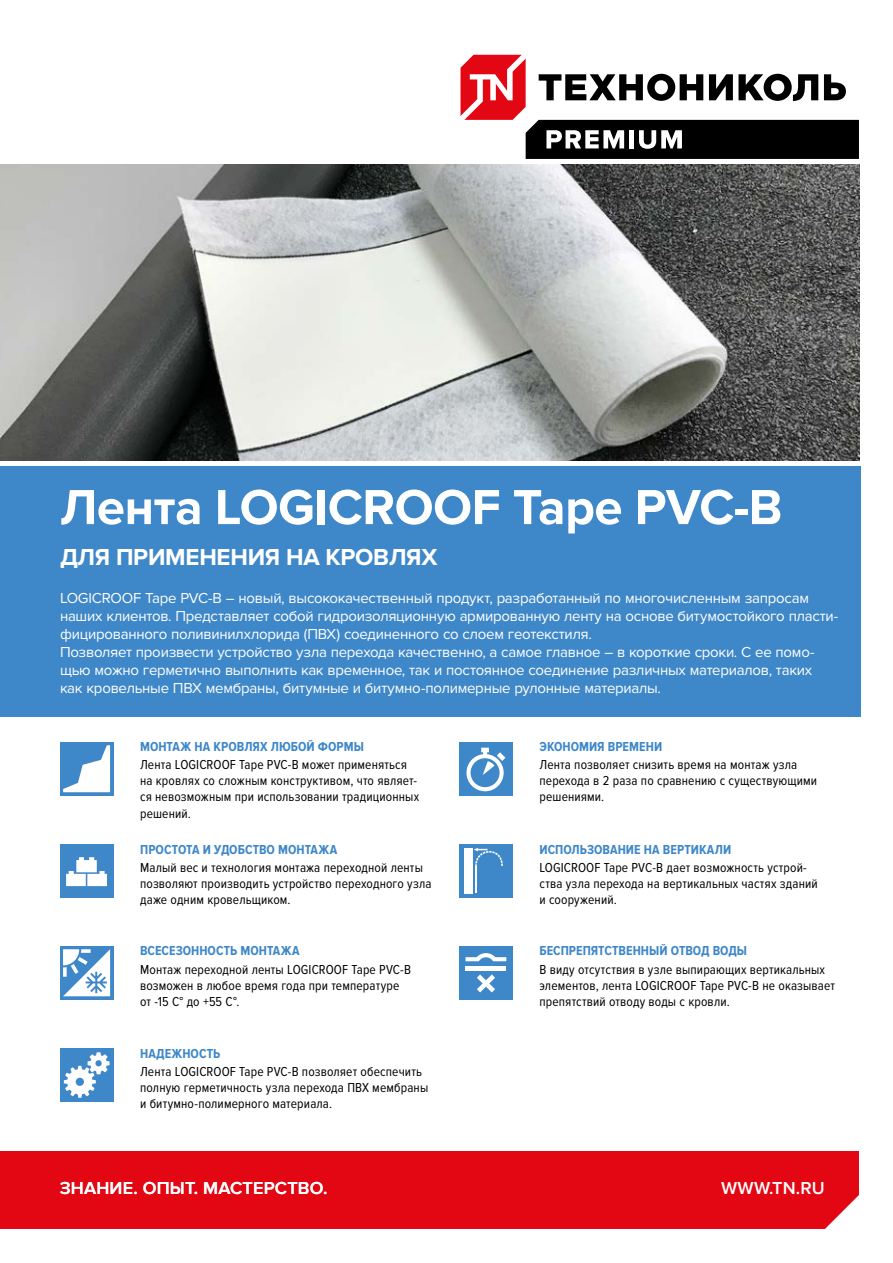
<style>
.page{position:relative;width:893px;height:1263px;background:#fff}
.page>*{position:absolute;margin:0;border:0;box-sizing:border-box;transform-origin:0 0}
.t1{font:700 51px "Proxima Nova";letter-spacing:-.01em;color:#fff}
.t2{font:700 24px "Proxima Nova";letter-spacing:-.01em;color:#fff}
.t3{font:600 18px "Proxima Nova";letter-spacing:.01em;color:#fff}
.t4{font:15px/18px "Proxima Nova";letter-spacing:-.015em;color:#fff}
.t5{font:13.5px/16.2px "Proxima Nova Cond";letter-spacing:.01em;color:#000}
.t6{font:700 13.5px "Proxima Nova Cond";color:#3e87c8}
</style>
<div class="page">
<div style="left:0;top:1151px;width:859px;height:78px;background:#e30613"></div>
<div style="left:0;top:466px;width:860px;height:250px;background:#3e87c8"></div>
<svg style="left:60px;top:742px;width:53px;height:53px"></svg>
<svg style="left:63px;top:745px;width:47px;height:47px"></svg>
<div style="left:60px;top:844px;width:53px;height:53px;background:#3e87c8"></div>
<svg style="left:66px;top:857px;width:41px;height:29px"></svg>
<div style="left:459px;top:844px;width:54px;height:53px;background:#3e87c8"></div>
<div style="left:464px;top:848px;width:8px;height:45px;background:#fff"></div>
<hr style="left:475px;top:867px;width:2px;height:26px;background:#fff">
<svg style="left:474px;top:848px;width:29px;height:19px"></svg>
<svg style="left:60px;top:946px;width:53px;height:53px"></svg>
<svg style="left:63px;top:949px;width:47px;height:47px"></svg>
<div style="left:459px;top:946px;width:54px;height:53px;background:#3e87c8"></div>
<hr style="left:466px;top:967px;width:40px;height:4px;background:#fff">
<svg style="left:466px;top:953px;width:40px;height:8px"></svg>
<svg style="left:477px;top:974px;width:18px;height:18px"></svg>
<div style="left:60px;top:1048px;width:53px;height:53px;background:#3e87c8"></div>
<svg style="left:64px;top:1052px;width:46px;height:46px"></svg>
<div style="left:459px;top:742px;width:54px;height:53px;background:#3e87c8"></div>
<svg style="left:466px;top:748px;width:39px;height:43px"></svg>
<svg style="left:460px;top:55px;width:399px;height:104px"></svg>
<img style="left:0;top:164px;width:859px;height:296px">
<h1 class="t1" style="left:60px;top:478px;width:724px">Лента LOGICROOF Tape PVC-B</h1>
<h2 class="t2" style="left:60px;top:543px;width:379px">ДЛЯ ПРИМЕНЕНИЯ НА КРОВЛЯХ</h2>
<p class="t4" style="left:60px;top:590px;width:780px">LOGICROOF Tape PVC-B – новый, высококачественный продукт, разработанный по многочисленным запросам наших клиентов. Представляет собой гидроизоляционную армированную ленту на основе битумостойкого пласти&shy;фицированного поливинилхлорида (ПВХ) соединенного со слоем геотекстиля.<br>Позволяет произвести устройство узла перехода качественно, а самое главное – в короткие сроки. С ее помо&shy;щью можно герметично выполнить как временное, так и постоянное соединение различных материалов, таких как кровельные ПВХ мембраны, битумные и битумно-полимерные рулонные материалы.</p>
<p class="t6" style="left:140px;top:739px;width:225px">МОНТАЖ НА КРОВЛЯХ ЛЮБОЙ ФОРМЫ</p>
<p class="t5" style="left:140px;top:757px;width:281px">Лента LOGICROOF Tape PVC-B может применяться на кровлях со сложным конструктивом, что являет&shy;ся невозможным при использовании традиционных решений.</p>
<p class="t6" style="left:140px;top:842px;width:199px">ПРОСТОТА И УДОБСТВО МОНТАЖА</p>
<p class="t5" style="left:140px;top:860px;width:293px">Малый вес и технология монтажа переходной ленты позволяют производить устройство переходного узла даже одним кровельщиком.</p>
<p class="t6" style="left:140px;top:943px;width:161px">ВСЕСЕЗОННОСТЬ МОНТАЖА</p>
<p class="t5" style="left:140px;top:961px;width:272px">Монтаж переходной ленты LOGICROOF Tape PVC-B возможен в любое время года при температуре от -15 С° до +55 С°.</p>
<p class="t6" style="left:140px;top:1045px;width:82px">НАДЕЖНОСТЬ</p>
<p class="t5" style="left:140px;top:1064px;width:290px">Лента LOGICROOF Tape PVC-B позволяет обеспечить полную герметичность узла перехода ПВХ мембраны и битумно-полимерного материала.</p>
<p class="t6" style="left:539px;top:739px;width:124px">ЭКОНОМИЯ ВРЕМЕНИ</p>
<p class="t5" style="left:539px;top:757px;width:279px">Лента позволяет снизить время на монтаж узла перехода в 2 раза по сравнению с существующими решениями.</p>
<p class="t6" style="left:539px;top:842px;width:193px">ИСПОЛЬЗОВАНИЕ НА ВЕРТИКАЛИ</p>
<p class="t5" style="left:539px;top:860px;width:280px">LOGICROOF Tape PVC-B дает возможность устрой&shy;ства узла перехода на вертикальных частях зданий и сооружений.</p>
<p class="t6" style="left:539px;top:943px;width:209px">БЕСПРЕПЯТСТВЕННЫЙ ОТВОД ВОДЫ</p>
<p class="t5" style="left:539px;top:961px;width:297px">В виду отсутствия в узле выпирающих вертикальных элементов, лента LOGICROOF Tape PVC-B не оказывает препятствий отводу воды с кровли.</p>
<h3 class="t3" style="left:60px;top:1178px;width:269px">ЗНАНИЕ. ОПЫТ. МАСТЕРСТВО.</h3>
<h3 class="t3" style="left:721px;top:1178px;width:105px">WWW.TN.RU</h3>
</div>
